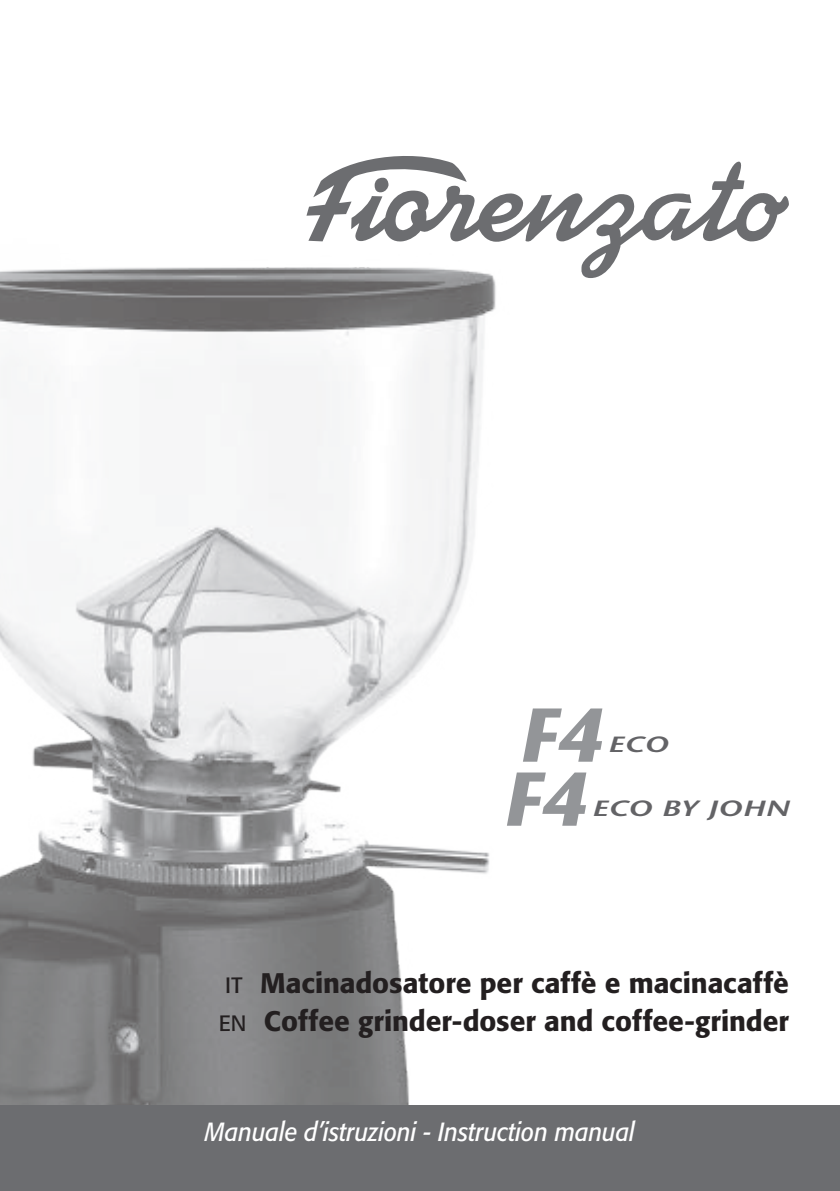
<style>
.page{position:relative;width:840px;height:1191px;background:#fff}
.page>*{position:absolute;margin:0;border:0;box-sizing:border-box;transform-origin:0 0}
.t1{font:italic 700 76px "Stone Sans";color:#939598}
.t2{font:500 28px "Formata";color:#231f20}
.t3{font:italic 26px "Formata";letter-spacing:-.005em;color:#fff;scale:.9 1}
.t4{font:italic 600 22px "Stone Sans";letter-spacing:-.015em;color:#636366;scale:1.5 1}
.s1{font-weight:400;font-size:22px}
</style>
<div class="page">
<img style="left:0;top:200px;width:839px;height:906px">
<div style="left:0;top:1106px;width:839px;height:85px;background:#6c6d70"></div>
<svg style="left:351px;top:161px;width:437px;height:117px"></svg>
<svg style="left:306px;top:156px;width:160px;height:85px"></svg>
<p class="t1" style="left:518px;top:690px;width:87px">F4</p>
<p class="t4" style="left:607px;top:731px;width:42px">ECO</p>
<p class="t1" style="left:502px;top:754px;width:87px">F4</p>
<p class="t4" style="left:591px;top:795px;width:133px">ECO BY JOHN</p>
<p class="t2" style="left:225px;top:966px;width:564px"><span class="s1">IT</span> Macinadosatore per caffè e macinacaffè</p>
<p class="t2" style="left:219px;top:1004px;width:571px"><span class="s1">EN</span> Coffee grinder-doser and coffee-grinder</p>
<p class="t3" style="left:205px;top:1115px;width:479px">Manuale d’istruzioni - Instruction manual</p>
</div>
